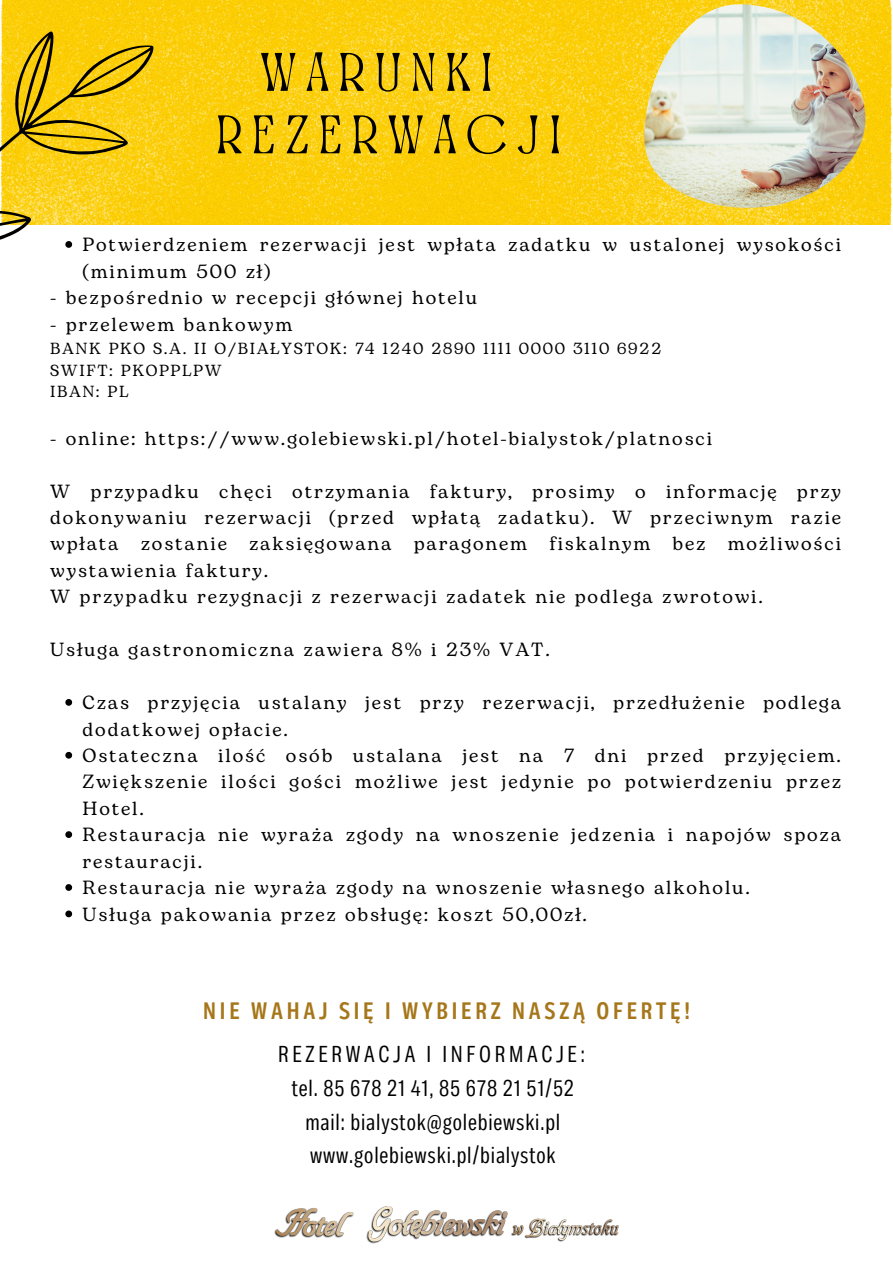
<style>
.page{position:relative;width:893px;height:1263px;background:#fff}
.page>*{position:absolute;margin:0;border:0;box-sizing:border-box;transform-origin:0 0}
.t1{font:700 23.77px "Body Text Slim";letter-spacing:.16em;color:#a6771a}
.t2{font:23.02px "Body Text Slim";letter-spacing:.04em;color:#000}
.t3{font:23.02px "Body Text Slim";letter-spacing:.16em;color:#000}
.t4{font:19.05px/26.4px "Bogart";letter-spacing:.1em;color:#000}
.t5{font:16.05px "Bogart";letter-spacing:.1em;color:#000}
</style>
<div class="page">
<img style="left:1px;top:0;width:891px;height:224px">
<svg style="left:0;top:31px;width:153px;height:214px;background:#e4c129"></svg>
<img style="left:643px;top:4px;width:225px;height:204px">
<svg style="left:65px;top:241px;width:7px;height:7px"></svg>
<svg style="left:65px;top:699px;width:7px;height:7px"></svg>
<svg style="left:65px;top:752px;width:7px;height:7px"></svg>
<svg style="left:65px;top:831px;width:7px;height:7px"></svg>
<svg style="left:65px;top:884px;width:7px;height:7px"></svg>
<svg style="left:65px;top:910px;width:7px;height:7px"></svg>
<img style="left:274px;top:1207px;width:344px;height:36px">
<svg style="left:261px;top:52px;width:34px;height:39px"></svg>
<svg style="left:307px;top:52px;width:21px;height:39px"></svg>
<svg style="left:340px;top:52px;width:24px;height:39px"></svg>
<svg style="left:376px;top:52px;width:24px;height:40px"></svg>
<svg style="left:413px;top:52px;width:21px;height:39px"></svg>
<svg style="left:447px;top:52px;width:23px;height:39px"></svg>
<svg style="left:483px;top:52px;width:7px;height:39px"></svg>
<svg style="left:218px;top:115px;width:24px;height:38px"></svg>
<svg style="left:254px;top:115px;width:20px;height:38px"></svg>
<svg style="left:287px;top:115px;width:21px;height:38px"></svg>
<svg style="left:321px;top:115px;width:20px;height:38px"></svg>
<svg style="left:353px;top:115px;width:24px;height:38px"></svg>
<svg style="left:388px;top:115px;width:35px;height:38px"></svg>
<svg style="left:434px;top:114px;width:22px;height:39px"></svg>
<svg style="left:467px;top:114px;width:39px;height:40px;background:#fbcf11"></svg>
<svg style="left:517px;top:115px;width:20px;height:39px"></svg>
<svg style="left:551px;top:115px;width:8px;height:38px"></svg>
<p class="t4" style="left:83px;top:232px;width:760px">Potwierdzeniem rezerwacji jest wpłata zadatku w ustalonej wysokości (minimum 500 zł)</p>
<p class="t4" style="left:50px;top:285px;width:428px">- bezpośrednio w recepcji głównej hotelu</p>
<p class="t4" style="left:50px;top:312px;width:244px">- przelewem bankowym</p>
<p class="t5" style="left:50px;top:337px;width:613px">BANK PKO S.A. II O/BIAŁYSTOK: 74 1240 2890 1111 0000 3110 6922</p>
<p class="t5" style="left:50px;top:358px;width:173px">SWIFT: PKOPPLPW</p>
<p class="t5" style="left:50px;top:380px;width:80px">IBAN: PL</p>
<p class="t4" style="left:50px;top:426px;width:663px">- online: https://www.golebiewski.pl/hotel-bialystok/platnosci</p>
<p class="t4" style="left:50px;top:479px;width:792px;text-align:justify">W przypadku chęci otrzymania faktury, prosimy o informację przy dokonywaniu rezerwacji (przed wpłatą zadatku). W przeciwnym razie wpłata zostanie zaksięgowana paragonem fiskalnym bez możliwości wystawienia faktury.</p>
<p class="t4" style="left:50px;top:584px;width:714px">W przypadku rezygnacji z rezerwacji zadatek nie podlega zwrotowi.</p>
<p class="t4" style="left:50px;top:637px;width:501px">Usługa gastronomiczna zawiera 8% i 23% VAT.</p>
<p class="t4" style="left:83px;top:690px;width:760px">Czas przyjęcia ustalany jest przy rezerwacji, przedłużenie podlega dodatkowej opłacie.</p>
<p class="t4" style="left:83px;top:743px;width:760px;text-align:justify">Ostateczna ilość osób ustalana jest na 7 dni przed przyjęciem.<br>Zwiększenie ilości gości możliwe jest jedynie po potwierdzeniu przez Hotel.</p>
<p class="t4" style="left:83px;top:822px;width:760px">Restauracja nie wyraża zgody na wnoszenie jedzenia i napojów spoza restauracji.</p>
<p class="t4" style="left:83px;top:875px;width:669px">Restauracja nie wyraża zgody na wnoszenie własnego alkoholu.</p>
<p class="t4" style="left:83px;top:902px;width:506px">Usługa pakowania przez obsługę: koszt 50,00zł.</p>
<p class="t1" style="left:203px;top:997px;width:488px">NIE WAHAJ SIĘ I WYBIERZ NASZĄ OFERTĘ!</p>
<p class="t3" style="left:278px;top:1041px;width:308px">REZERWACJA I INFORMACJE:</p>
<p class="t2" style="left:292px;top:1074px;width:283px">tel. 85 678 21 41, 85 678 21 51/52</p>
<p class="t2" style="left:305px;top:1108px;width:256px">mail: bialystok@golebiewski.pl</p>
<p class="t2" style="left:310px;top:1142px;width:247px">www.golebiewski.pl/bialystok</p>
</div>
